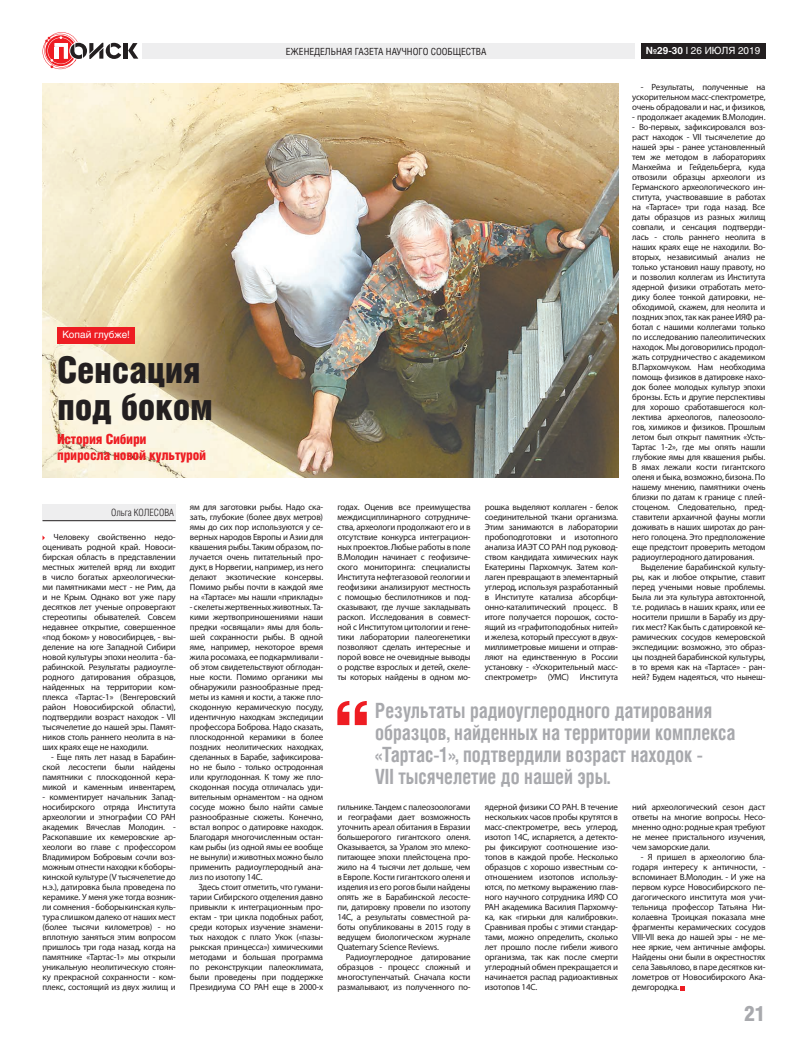
<style>
.page{position:relative;width:808px;height:1049px;background:#fff}
.page>*{position:absolute;margin:0;border:0;box-sizing:border-box;transform-origin:0 0}
.t1{font:37px/37px "Helios Cond Black C";letter-spacing:-.01em;color:#231f20}
.t2{font:21.1px "Helios Cond Black C";color:#a8a9ad}
.t3{font:700 21px/22px "Helios Cond C";color:#a8a9ad;scale:.9 1}
.t4{font:14px/16px "Helios Cond Black C";letter-spacing:-.02em;color:#ee1d23}
.t5{font:10px "Helios Cond Light C";color:#231f20}
.t6{font:10px "Helios C";color:#fff}
.t7{font:9.8px "Helios Cond C";color:#231f20}
.t8{font:9.8px "Helios C";color:#fff}
.t9{font:9px/10px "Myriad Pro";letter-spacing:-.02em;color:#231f20;text-align:justify}
.s1{font-weight:700}
</style>
<div class="page">
<hr style="left:124px;top:43px;width:4px;height:16px;background:#231f20">
<svg style="left:128px;top:43px;width:10px;height:16px"></svg>
<svg style="left:43px;top:32px;width:78px;height:37px"></svg>
<div style="left:142px;top:43px;width:493px;height:16px;background:#eeeeef"></div>
<div style="left:641px;top:43px;width:124px;height:16px;background:#231f20"></div>
<div style="left:43px;top:504px;width:133px;height:17px;background:#eeeeef"></div>
<hr style="left:43px;top:520px;width:133px;height:1px;background:#231f20">
<svg style="left:337px;top:701px;width:30px;height:24px"></svg>
<img style="left:43px;top:84px;width:575px;height:394px">
<svg style="left:680px;top:986px;width:5px;height:4px"></svg>
<div style="left:57px;top:327px;width:78px;height:16px;background:#ee1d23"></div>
<p class="t7" style="left:286px;top:45px;width:202px">ЕЖЕНЕДЕЛЬНАЯ ГАЗЕТА НАУЧНОГО СООБЩЕСТВА</p>
<p class="t8" style="left:646px;top:45px;width:116px"><span class="s1">№29-30</span> I 26 ИЮЛЯ 2019</p>
<p class="t6" style="left:62px;top:329px;width:69px">Копай глубже!</p>
<h1 class="t1" style="left:57px;top:350px;width:157px">Сенсация под боком</h1>
<h3 class="t4" style="left:57px;top:431px;width:150px">История Сибири<br>приросла новой культурой</h3>
<p class="t5" style="left:111px;top:507px;width:64px">Ольга КОЛЕСОВА</p>
<p class="t9" style="left:43px;top:532px;width:135px;text-indent:11px">Человеку свойственно недо&shy;оценивать родной край. Новоси&shy;бирская область в представлении местных жителей вряд ли входит в число богатых археологически&shy;ми памятниками мест - не Рим, да и не Крым. Однако вот уже пару десятков лет ученые опровергают стереотипы обывателей. Совсем недавнее открытие, совершенное «под боком» у новосибирцев, - вы&shy;деление на юге Западной Сибири новой культуры эпохи неолита - ба&shy;рабинской. Результаты радиоугле&shy;родного датирования образцов, найденных на территории ком&shy;плекса «Тартас-1» (Венгеровский район Новосибирской области), подтвердили возраст находок - VII тысячелетие до нашей эры. Памят&shy;ников столь раннего неолита в на&shy;ших краях еще не находили.</p>
<p class="t9" style="left:43px;top:752px;width:135px;text-indent:9px">- Еще пять лет назад в Барабин&shy;ской лесостепи были найдены памятники с плоскодонной кера&shy;микой и каменным инвентарем,</p>
<p class="t9" style="left:43px;top:792px;width:135px">- комментирует начальник Запад&shy;носибирского отряда Института археологии и этнографии СО РАН академик Вячеслав Молодин. - Раскопавшие их кемеровские ар&shy;хеологи во главе с профессором Владимиром Бобровым сочли воз&shy;можным отнести находки к боборы&shy;кинской культуре (V тысячелетие до н.э.), датировка была проведена по керамике. У меня уже тогда возник&shy;ли сомнения - боборыкинская куль&shy;тура слишком далеко от наших мест (более тысячи километров) - но вплотную заняться этим вопросом пришлось три года назад, когда на памятнике «Тартас-1» мы открыли уникальную неолитическую стоян&shy;ку прекрасной сохранности - ком&shy;плекс, состоящий из двух жилищ и</p>
<p class="t9" style="left:190px;top:502px;width:135px">ям для заготовки рыбы. Надо ска&shy;зать, глубокие (более двух метров) ямы до сих пор используются у се&shy;верных народов Европы и Азии для квашения рыбы. Таким образом, по&shy;лучается очень питательный про&shy;дукт, в Норвегии, например, из него делают экзотические консервы.<br>Помимо рыбы почти в каждой яме на «Тартасе» мы нашли «приклады»</p>
<p class="t9" style="left:190px;top:602px;width:135px">- скелеты жертвенных животных. Та&shy;кими жертвоприношениями наши предки «освящали» ямы для боль&shy;шей сохранности рыбы. В одной яме, например, некоторое время жила росомаха, ее подкармливали - об этом свидетельствуют обглодан&shy;ные кости. Помимо органики мы обнаружили разнообразные пред&shy;меты из камня и кости, а также пло&shy;скодонную керамическую посуду, идентичную находкам экспедиции профессора Боброва. Надо сказать, плоскодонной керамики в более поздних неолитических находках, сделанных в Барабе, зафиксирова&shy;но не было - только остродонная или круглодонная. К тому же пло&shy;скодонная посуда отличалась уди&shy;вительным орнаментом - на одном сосуде можно было найти самые разнообразные сюжеты. Конечно, встал вопрос о датировке находок.<br>Благодаря многочисленным остан&shy;кам рыбы (из одной ямы ее вообще не вынули) и животных можно было применить радиоуглеродный ана&shy;лиз по изотопу 14С.</p>
<p class="t9" style="left:190px;top:882px;width:135px;text-indent:9px">Здесь стоит отметить, что гумани&shy;тарии Сибирского отделения давно привыкли к интеграционным про&shy;ектам - три цикла подобных работ, среди которых изучение знамени&shy;тых находок с плато Укок («пазы&shy;рыкская принцесса») химическими методами и большая программа по реконструкции палеоклимата, были проведены при поддержке Президиума СО РАН еще в 2000-х</p>
<p class="t9" style="left:337px;top:502px;width:135px">годах. Оценив все преимущества междисциплинарного сотрудниче&shy;ства, археологи продолжают его и в отсутствие конкурса интеграцион&shy;ных проектов. Любые работы в поле В.Молодин начинает с геофизиче&shy;ского мониторинга: специалисты Института нефтегазовой геологии и геофизики анализируют местность с помощью беспилотников и под&shy;сказывают, где лучше закладывать раскоп. Исследования в совмест&shy;ной с Институтом цитологии и гене&shy;тики лаборатории палеогенетики позволяют сделать интересные и порой вовсе не очевидные выводы о родстве взрослых и детей, скеле&shy;ты которых найдены в одном мо-</p>
<p class="t9" style="left:485px;top:502px;width:135px">рошка выделяют коллаген - белок соединительной ткани организма.<br>Этим занимаются в лаборатории пробоподготовки и изотопного анализа ИАЭТ СО РАН под руковод&shy;ством кандидата химических наук Екатерины Пархомчук. Затем кол&shy;лаген превращают в элементарный углерод, используя разработанный в Институте катализа абсорбци&shy;онно-каталитический процесс. В итоге получается порошок, состо&shy;ящий из «графитоподобных нитей» и железа, который прессуют в двух&shy;миллиметровые мишени и отправ&shy;ляют на единственную в России установку - «Ускорительный масс&shy;спектрометр» (УМС) Института</p>
<p class="t9" style="left:632px;top:82px;width:135px;text-indent:9px">- Результаты, полученные на ускорительном масс-спектрометре, очень обрадовали и нас, и физиков,</p>
<p class="t9" style="left:632px;top:112px;width:135px">- продолжает академик В.Молодин.</p>
<p class="t9" style="left:632px;top:122px;width:135px">- Во-первых, зафиксировался воз&shy;раст находок - VII тысячелетие до нашей эры - ранее установленный тем же методом в лабораториях Манхейма и Гейдельберга, куда отвозили образцы археологи из Германского археологического ин&shy;ститута, участвовавшие в работах на «Тартасе» три года назад. Все даты образцов из разных жилищ совпали, и сенсация подтверди&shy;лась - столь раннего неолита в наших краях еще не находили. Во&shy;вторых, независимый анализ не только установил нашу правоту, но и позволил коллегам из Института ядерной физики отработать мето&shy;дику более тонкой датировки, не&shy;обходимой, скажем, для неолита и поздних эпох, так как ранее ИЯФ ра&shy;ботал с нашими коллегами только по исследованию палеолитических находок. Мы договорились продол&shy;жать сотрудничество с академиком В.Пархомчуком. Нам необходима помощь физиков в датировке нахо&shy;док более молодых культур эпохи бронзы. Есть и другие перспективы для хорошо сработавшегося кол&shy;лектива археологов, палеозооло&shy;гов, химиков и физиков. Прошлым летом был открыт памятник «Усть-Тартас 1-2», где мы опять нашли глубокие ямы для квашения рыбы.<br>В ямах лежали кости гигантского оленя и быка, возможно, бизона. По нашему мнению, памятники очень близки по датам к границе с плей&shy;стоценом. Следовательно, пред&shy;ставители архаичной фауны могли доживать в наших широтах до ран&shy;него голоцена. Это предположение еще предстоит проверить методом радиоуглеродного датирования.</p>
<p class="t9" style="left:632px;top:562px;width:135px;text-indent:9px">Выделение барабинской культу&shy;ры, как и любое открытие, ставит перед учеными новые проблемы.<br>Была ли эта культура автохтонной, т.е. родилась в наших краях, или ее носители пришли в Барабу из дру&shy;гих мест? Как быть с датировкой ке&shy;рамических сосудов кемеровской экспедиции: возможно, это образ&shy;цы поздней барабинской культуры, в то время как на «Тартасе» - ран&shy;ней? Будем надеяться, что нынеш-</p>
<h3 class="t3" style="left:375px;top:699px;width:402px">Результаты радиоуглеродного датирования образцов, найденных на территории комплекса «Тартас-1», подтвердили возраст находок -<br>VII тысячелетие до нашей эры.</h3>
<p class="t9" style="left:337px;top:802px;width:135px">гильнике. Тандем с палеозоологами и географами дает возможность уточнить ареал обитания в Евразии большерогого гигантского оленя.<br>Оказывается, за Уралом это млеко&shy;питающее эпохи плейстоцена про&shy;жило на 4 тысячи лет дольше, чем в Европе. Кости гигантского оленя и изделия из его рогов были найдены опять же в Барабинской лесосте&shy;пи, датировку провели по изотопу 14C, а результаты совместной ра&shy;боты опубликованы в 2015 году в ведущем биологическом журнале Quaternary Science Reviews.</p>
<p class="t9" style="left:337px;top:952px;width:135px;text-indent:9px">Радиоуглеродное датирование образцов - процесс сложный и многоступенчатый. Сначала кости размалывают, из полученного по-</p>
<p class="t9" style="left:485px;top:802px;width:135px">ядерной физики СО РАН. В течение нескольких часов пробы крутятся в масс-спектрометре, весь углерод, изотоп 14C, испаряется, а детекто&shy;ры фиксируют соотношение изо&shy;топов в каждой пробе. Несколько образцов с хорошо известным со&shy;отношением изотопов использу&shy;ются, по меткому выражению глав&shy;ного научного сотрудника ИЯФ СО РАН академика Василия Пархомчу&shy;ка, как «гирьки для калибровки».<br>Сравнивая пробы с этими стандар&shy;тами, можно определить, сколько лет прошло после гибели живого организма, так как после смерти углеродный обмен прекращается и начинается распад радиоактивных изотопов 14С.</p>
<p class="t9" style="left:632px;top:802px;width:135px">ний археологический сезон даст ответы на многие вопросы. Несо&shy;мненно одно: родные края требуют не менее пристального изучения, чем заморские дали.</p>
<p class="t9" style="left:632px;top:852px;width:135px;text-indent:9px">- Я пришел в археологию бла&shy;годаря интересу к античности, - вспоминает В.Молодин. - И уже на первом курсе Новосибирского пе&shy;дагогического института моя учи&shy;тельница профессор Татьяна Ни&shy;колаевна Троицкая показала мне фрагменты керамических сосудов VIII-VII века до нашей эры - не ме&shy;нее яркие, чем античные амфоры.<br>Найдены они были в окрестностях села Завьялово, в паре десятков ки&shy;лометров от Новосибирского Ака&shy;демгородка.</p>
<h2 class="t2" style="left:744px;top:1001px;width:23px">21</h2>
</div>
